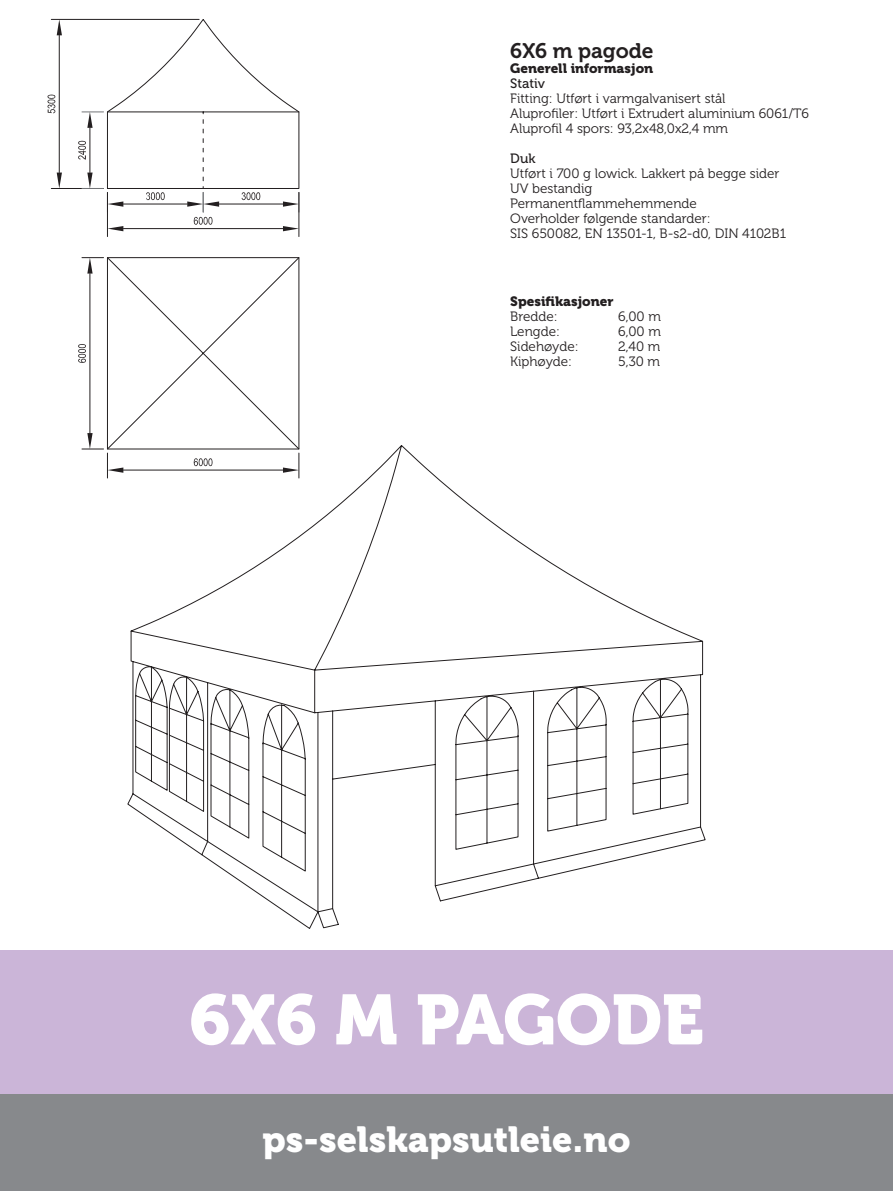
<style>
.page{position:relative;width:893px;height:1191px;background:#fff}
.page>*{position:absolute;margin:0;border:0;box-sizing:border-box;transform-origin:0 0}
.t1{font:70.2px "Museo 900";color:#fff}
.t2{font:36px "Museo 900";color:#fff}
.t3{font:21px "Museo 700";color:#231f20}
.t4{font:13.5px "Museo 300";color:#231f20}
.t5{font:13.5px "Museo 900";color:#231f20}
.t6{font:13.5px "Museo 500";color:#231f20}
</style>
<div class="page">
<div style="left:0;top:950px;width:893px;height:161px;background:#cbb5d8"></div>
<div style="left:0;top:1094px;width:893px;height:97px;background:#87898c"></div>
<svg style="left:108px;top:19px;width:191px;height:92px"></svg>
<hr style="left:51px;top:19px;width:148px;height:1px;background:#231f20">
<hr style="left:51px;top:188px;width:53px;height:1px;background:#231f20">
<hr style="left:59px;top:35px;width:1px;height:137px;background:#231f20">
<svg style="left:57px;top:19px;width:5px;height:16px"></svg>
<svg style="left:57px;top:172px;width:5px;height:16px"></svg>
<svg style="left:48px;top:95px;width:8px;height:18px"></svg>
<hr style="left:90px;top:128px;width:1px;height:44px;background:#231f20">
<svg style="left:82px;top:112px;width:22px;height:16px"></svg>
<svg style="left:78px;top:141px;width:8px;height:19px"></svg>
<svg style="left:107px;top:111px;width:192px;height:339px"></svg>
<hr style="left:90px;top:273px;width:1px;height:160px;background:#231f20">
<svg style="left:82px;top:257px;width:22px;height:16px"></svg>
<svg style="left:78px;top:344px;width:8px;height:19px"></svg>
<hr style="left:123px;top:470px;width:160px;height:1px;background:#231f20">
<svg style="left:82px;top:433px;width:41px;height:45px"></svg>
<hr style="left:123px;top:204px;width:64px;height:1px;background:#231f20">
<svg style="left:82px;top:172px;width:41px;height:40px"></svg>
<svg style="left:146px;top:192px;width:19px;height:8px"></svg>
<hr style="left:219px;top:204px;width:64px;height:1px;background:#231f20">
<svg style="left:283px;top:192px;width:16px;height:20px"></svg>
<svg style="left:242px;top:192px;width:18px;height:8px"></svg>
<hr style="left:107px;top:192px;width:1px;height:44px;background:#231f20">
<hr style="left:299px;top:192px;width:1px;height:44px;background:#231f20">
<hr style="left:123px;top:228px;width:160px;height:1px;background:#231f20">
<svg style="left:108px;top:226px;width:15px;height:5px"></svg>
<svg style="left:283px;top:226px;width:16px;height:5px"></svg>
<svg style="left:187px;top:192px;width:32px;height:33px"></svg>
<svg style="left:128px;top:445px;width:577px;height:483px"></svg>
<p class="t3" style="left:510px;top:39px;width:145px">6X6 m pagode</p>
<p class="t5" style="left:510px;top:61px;width:144px">Generell informasjon</p>
<p class="t6" style="left:510px;top:76px;width:36px">Stativ</p>
<p class="t4" style="left:510px;top:91px;width:217px">Fitting: Utført i varmgalvanisert stål</p>
<p class="t4" style="left:510px;top:106px;width:300px">Aluprofiler: Utført i Extrudert aluminium 6061/T6</p>
<p class="t4" style="left:510px;top:121px;width:219px">Aluprofil 4 spors: 93,2x48,0x2,4 mm</p>
<p class="t6" style="left:510px;top:151px;width:27px">Duk</p>
<p class="t4" style="left:510px;top:166px;width:271px">Utført i 700 g lowick. Lakkert på begge sider</p>
<p class="t4" style="left:510px;top:181px;width:83px">UV bestandig</p>
<p class="t4" style="left:510px;top:196px;width:188px">Permanentflammehemmende</p>
<p class="t4" style="left:510px;top:211px;width:202px">Overholder følgende standarder:</p>
<p class="t4" style="left:510px;top:226px;width:277px">SIS 650082, EN 13501-1, B-s2-d0, DIN 4102B1</p>
<p class="t5" style="left:510px;top:294px;width:105px">Spesifikasjoner</p>
<p class="t4" style="left:510px;top:309px;width:49px">Bredde:</p>
<p class="t4" style="left:618px;top:309px;width:44px">6,00 m</p>
<p class="t4" style="left:510px;top:324px;width:51px">Lengde:</p>
<p class="t4" style="left:618px;top:324px;width:44px">6,00 m</p>
<p class="t4" style="left:510px;top:339px;width:70px">Sidehøyde:</p>
<p class="t4" style="left:618px;top:339px;width:44px">2,40 m</p>
<p class="t4" style="left:510px;top:354px;width:63px">Kiphøyde:</p>
<p class="t4" style="left:618px;top:354px;width:43px">5,30 m</p>
<p class="t1" style="left:189px;top:980px;width:516px">6X6 M PAGODE</p>
<h2 class="t2" style="left:262px;top:1119px;width:369px">ps-selskapsutleie.no</h2>
</div>
